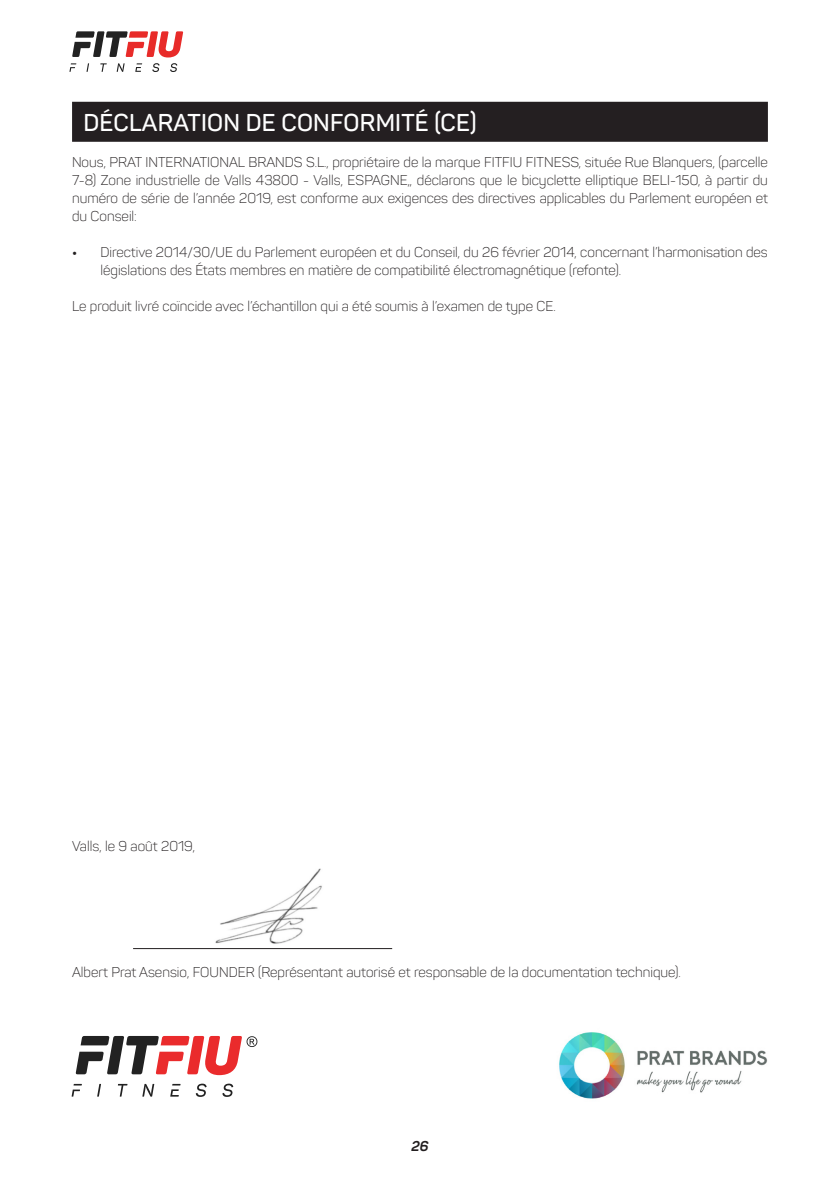
<style>
.page{position:relative;width:840px;height:1191px;background:#fff}
.page>*{position:absolute;margin:0;border:0;box-sizing:border-box;transform-origin:0 0}
.t1{font:600 24px "Panton";letter-spacing:.01em;color:#fff}
.t2{font:300 14px/18px "Panton";color:#231f20;text-align:justify}
.t3{font:italic 700 14px "Panton";color:#231f20}
.s1{font-weight:700}
</style>
<div class="page">
<svg style="left:72px;top:31px;width:111px;height:26px"></svg>
<svg style="left:69px;top:63px;width:7px;height:9px"></svg>
<svg style="left:86px;top:63px;width:3px;height:9px"></svg>
<svg style="left:100px;top:63px;width:7px;height:9px"></svg>
<svg style="left:117px;top:63px;width:8px;height:9px"></svg>
<svg style="left:135px;top:63px;width:7px;height:9px"></svg>
<svg style="left:152px;top:63px;width:7px;height:9px"></svg>
<svg style="left:170px;top:63px;width:7px;height:9px"></svg>
<img style="left:215px;top:868px;width:107px;height:76px">
<div style="left:72px;top:102px;width:695px;height:40px;background:#241f21"></div>
<hr style="left:133px;top:948px;width:259px;height:1px;background:#231f20">
<svg style="left:72px;top:1084px;width:10px;height:12px"></svg>
<svg style="left:97px;top:1084px;width:4px;height:12px"></svg>
<svg style="left:118px;top:1084px;width:9px;height:12px"></svg>
<svg style="left:142px;top:1084px;width:12px;height:12px"></svg>
<svg style="left:170px;top:1084px;width:10px;height:12px"></svg>
<svg style="left:196px;top:1083px;width:10px;height:13px"></svg>
<svg style="left:222px;top:1083px;width:11px;height:13px"></svg>
<svg style="left:76px;top:1036px;width:181px;height:39px"></svg>
<img style="left:559px;top:1032px;width:209px;height:67px">
<h1 class="t1" style="left:83px;top:108px;width:394px">DÉCLARATION DE CONFORMITÉ (CE)</h1>
<p class="t2" style="left:72px;top:153px;width:697px">Nous, PRAT INTERNATIONAL BRANDS S.L., propriétaire de la marque FITFIU FITNESS, située Rue Blanquers, (parcelle 7-8) Zone industrielle de Valls 43800 - Valls, ESPAGNE,, déclarons que le bicyclette elliptique BELI-150, à partir du numéro de série de l’année 2019, est conforme aux exigences des directives applicables du Parlement européen et du Conseil:</p>
<p class="t2" style="left:100px;top:243px;width:668px;text-indent:-28px"><span class="s1">•</span> Directive 2014/30/UE du Parlement européen et du Conseil, du 26 février 2014, concernant l’harmonisation des législations des États membres en matière de compatibilité électromagnétique (refonte).</p>
<p class="t2" style="left:72px;top:297px;width:485px">Le produit livré coïncide avec l’échantillon qui a été soumis à l’examen de type CE.</p>
<p class="t2" style="left:72px;top:837px;width:124px">Valls, le 9 août 2019,</p>
<p class="t2" style="left:72px;top:963px;width:610px">Albert Prat Asensio, FOUNDER (Représentant autorisé et responsable de la documentation technique).</p>
<p class="t3" style="left:411px;top:1137px;width:19px">26</p>
</div>
